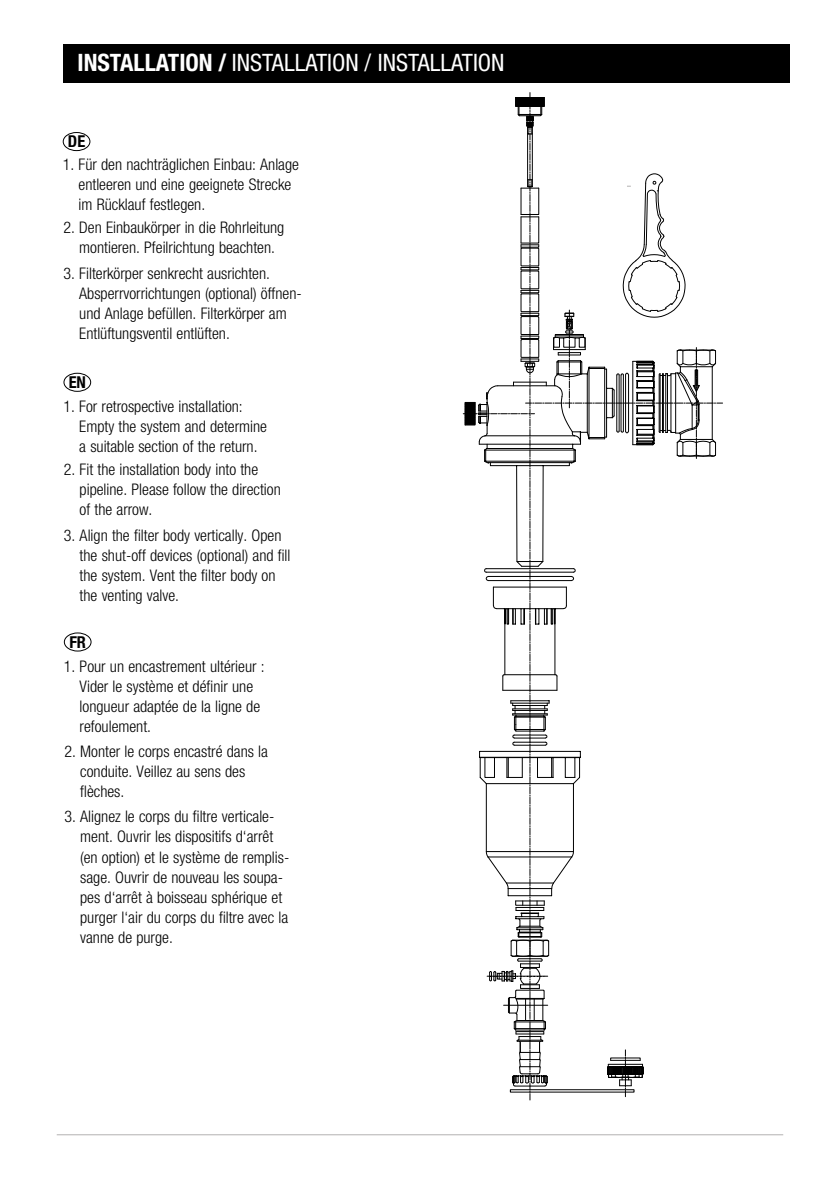
<style>
.page{position:relative;width:840px;height:1191px;background:#fff}
.page>*{position:absolute;margin:0;border:0;box-sizing:border-box;transform-origin:0 0}
.t1{font:condensed 24px "Helvetica Neue LT Pro";color:#fff}
.t2{font:700 condensed 16.4px "Helvetica Neue LT Pro";color:#000}
.t3{font:300 condensed 16px/20px "Helvetica Neue LT Pro";color:#000}
.s1{font-weight:700}
</style>
<div class="page">
<hr style="left:57px;top:1134px;width:725px;height:1px;background:#b3b2b2">
<div style="left:63px;top:45px;width:725px;height:38px;background:#000"></div>
<div style="left:63px;top:132px;width:27px;height:19px;border:1px solid #000;border-radius:50%"></div>
<div style="left:63px;top:373px;width:28px;height:19px;border:1px solid #000;border-radius:50%"></div>
<div style="left:64px;top:632px;width:27px;height:19px;border:1px solid #000;border-radius:50%"></div>
<svg style="left:463px;top:93px;width:259px;height:1007px"></svg>
<h1 class="t1" style="left:77px;top:49px;width:428px"><span class="s1">INSTALLATION /</span> INSTALLATION / INSTALLATION</h1>
<p class="t2" style="left:68px;top:132px;width:19px">DE</p>
<p class="t3" style="left:78px;top:154px;width:222px;text-indent:-16px">1. Für den nachträglichen Einbau: Anlage entleeren und eine geeignete Strecke im Rücklauf festlegen.</p>
<p class="t3" style="left:63px;top:218px;width:222px;text-align:center">2. Den Einbaukörper in die Rohrleitung montieren. Pfeilrichtung beachten.</p>
<p class="t3" style="left:79px;top:263px;width:224px;text-indent:-16px">3. Filterkörper senkrecht ausrichten.<br>Absperrvorrichtungen (optional) öffnen&shy;und Anlage befüllen. Filterkörper am Entlüftungsventil entlüften.</p>
<p class="t2" style="left:69px;top:372px;width:19px">EN</p>
<p class="t3" style="left:79px;top:396px;width:189px;text-indent:-16px">1. For retrospective installation:<br>Empty the system and determine a suitable section of the return.</p>
<p class="t3" style="left:80px;top:459px;width:202px;text-indent:-16px">2. Fit the installation body into the pipeline. Please follow the direction of the arrow.</p>
<p class="t3" style="left:80px;top:525px;width:212px;text-indent:-16px">3. Align the filter body vertically. Open the shut-off devices (optional) and fill the system. Vent the filter body on the venting valve.</p>
<p class="t2" style="left:69px;top:632px;width:18px">FR</p>
<p class="t3" style="left:80px;top:656px;width:186px;text-indent:-16px">1. Pour un encastrement ultérieur :<br>Vider le système et définir une longueur adaptée de la ligne de refoulement.</p>
<p class="t3" style="left:80px;top:741px;width:189px;text-indent:-16px">2. Monter le corps encastré dans la conduite. Veillez au sens des flèches.</p>
<p class="t3" style="left:80px;top:806px;width:210px;text-indent:-16px">3. Alignez le corps du filtre verticale&shy;ment. Ouvrir les dispositifs d‘arrêt (en option) et le système de remplis&shy;sage. Ouvrir de nouveau les soupa&shy;pes d‘arrêt à boisseau sphérique et purger l‘air du corps du filtre avec la vanne de purge.</p>
</div>
